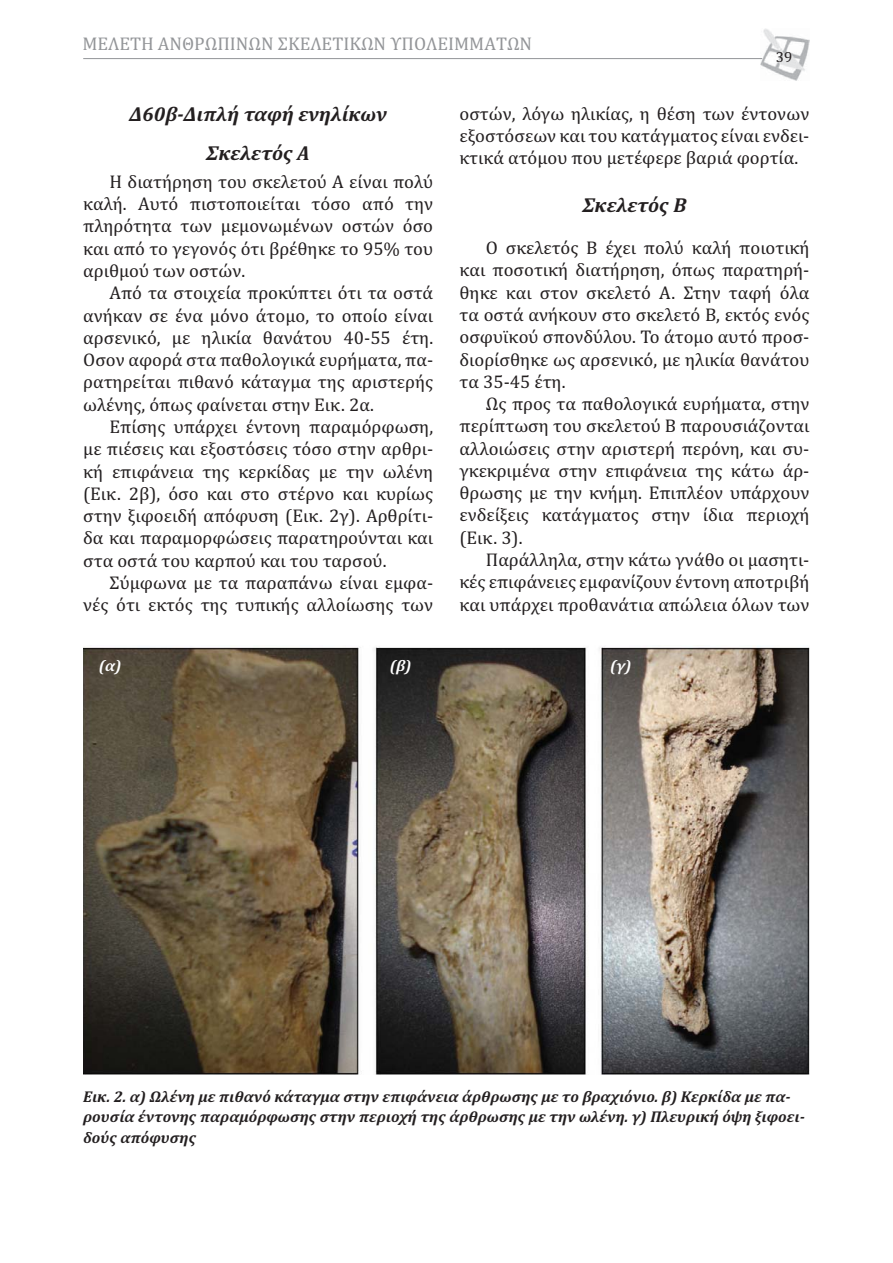
<style>
.page{position:relative;width:893px;height:1263px;background:#fff}
.page>*{position:absolute;margin:0;border:0;box-sizing:border-box;transform-origin:0 0}
.t1{font:italic 700 20.4px/39px "Cambria";color:#231f20;text-align:center}
.t2{font:18.6px/22.2px "Cambria";color:#231f20;text-align:justify}
.t3{font:18.6px "Cambria";color:#939598}
.t4{font:italic 700 15.75px/20.4px "Cambria";color:#231f20}
.t5{font:italic 700 15.75px "Cambria";color:#fff}
.t6{font:14.85px "Cambria";color:#231f20}
</style>
<div class="page">
<img style="left:760px;top:29px;width:49px;height:51px">
<hr style="left:83px;top:58px;width:679px;height:1px;background:#939598">
<img style="left:83px;top:646px;width:726px;height:428px">
<p class="t3" style="left:82px;top:37px;width:451px">ΜΕΛΕΤΗ ΑΝΘΡΩΠΙΝΩΝ ΣΚΕΛΕΤΙΚΩΝ ΥΠΟΛΕΙΜΜΑΤΩΝ</p>
<p class="t6" style="left:776px;top:51px;width:18px">39</p>
<p class="t1" style="left:129px;top:95px;width:259px">Δ60β-Διπλή ταφή ενηλίκων<br>Σκελετός Α</p>
<p class="t2" style="left:83px;top:172px;width:351px;text-indent:26px">Η διατήρηση του σκελετού Α είναι πολύ καλή. Αυτό πιστοποιείται τόσο από την πληρότητα των μεμονωμένων οστών όσο και από το γεγονός ότι βρέθηκε το 95% του αριθμού των οστών.</p>
<p class="t2" style="left:83px;top:284px;width:351px;text-indent:26px">Από τα στοιχεία προκύπτει ότι τα οστά ανήκαν σε ένα μόνο άτομο, το οποίο είναι αρσενικό, με ηλικία θανάτου 40-55 έτη.<br>Οσον αφορά στα παθολογικά ευρήματα, πα&shy;ρατηρείται πιθανό κάταγμα της αριστερής ωλένης, όπως φαίνεται στην Εικ. 2α.</p>
<p class="t2" style="left:83px;top:417px;width:351px;text-indent:26px">Επίσης υπάρχει έντονη παραμόρφωση, με πιέσεις και εξοστόσεις τόσο στην αρθρι&shy;κή επιφάνεια της κερκίδας με την ωλένη (Εικ. 2β), όσο και στο στέρνο και κυρίως στην ξιφοειδή απόφυση (Εικ. 2γ). Αρθρίτι&shy;δα και παραμορφώσεις παρατηρούνται και στα οστά του καρπού και του ταρσού.</p>
<p class="t2" style="left:83px;top:573px;width:351px;text-align:right">Σύμφωνα με τα παραπάνω είναι εμφα&shy;νές ότι εκτός της τυπικής αλλοίωσης των</p>
<p class="t2" style="left:459px;top:104px;width:351px">οστών, λόγω ηλικίας, η θέση των έντονων εξοστόσεων και του κατάγματος είναι ενδει&shy;κτικά ατόμου που μετέφερε βαριά φορτία.</p>
<p class="t1" style="left:583px;top:186px;width:105px">Σκελετός Β</p>
<p class="t2" style="left:459px;top:239px;width:351px;text-indent:26px">Ο σκελετός Β έχει πολύ καλή ποιοτική και ποσοτική διατήρηση, όπως παρατηρή&shy;θηκε και στον σκελετό Α. Στην ταφή όλα τα οστά ανήκουν στο σκελετό Β, εκτός ενός οσφυϊκού σπονδύλου. Το άτομο αυτό προσ&shy;διορίσθηκε ως αρσενικό, με ηλικία θανάτου τα 35-45 έτη.</p>
<p class="t2" style="left:459px;top:395px;width:351px;text-indent:26px">Ως προς τα παθολογικά ευρήματα, στην περίπτωση του σκελετού Β παρουσιάζονται αλλοιώσεις στην αριστερή περόνη, και συ&shy;γκεκριμένα στην επιφάνεια της κάτω άρ&shy;θρωσης με την κνήμη. Επιπλέον υπάρχουν ενδείξεις κατάγματος στην ίδια περιοχή (Εικ. 3).</p>
<p class="t2" style="left:459px;top:550px;width:351px;text-indent:26px">Παράλληλα, στην κάτω γνάθο οι μασητι&shy;κές επιφάνειες εμφανίζουν έντονη αποτριβή και υπάρχει προθανάτια απώλεια όλων των</p>
<p class="t5" style="left:99px;top:657px;width:24px">(α)</p>
<p class="t5" style="left:390px;top:657px;width:23px">(β)</p>
<p class="t5" style="left:610px;top:657px;width:23px">(γ)</p>
<p class="t4" style="left:83px;top:1086px;width:723px">Εικ. 2. α) Ωλένη με πιθανό κάταγμα στην επιφάνεια άρθρωσης με το βραχιόνιο. β) Κερκίδα με πα&shy;ρουσία έντονης παραμόρφωσης στην περιοχή της άρθρωσης με την ωλένη. γ) Πλευρική όψη ξιφοει&shy;δούς απόφυσης</p>
</div>
